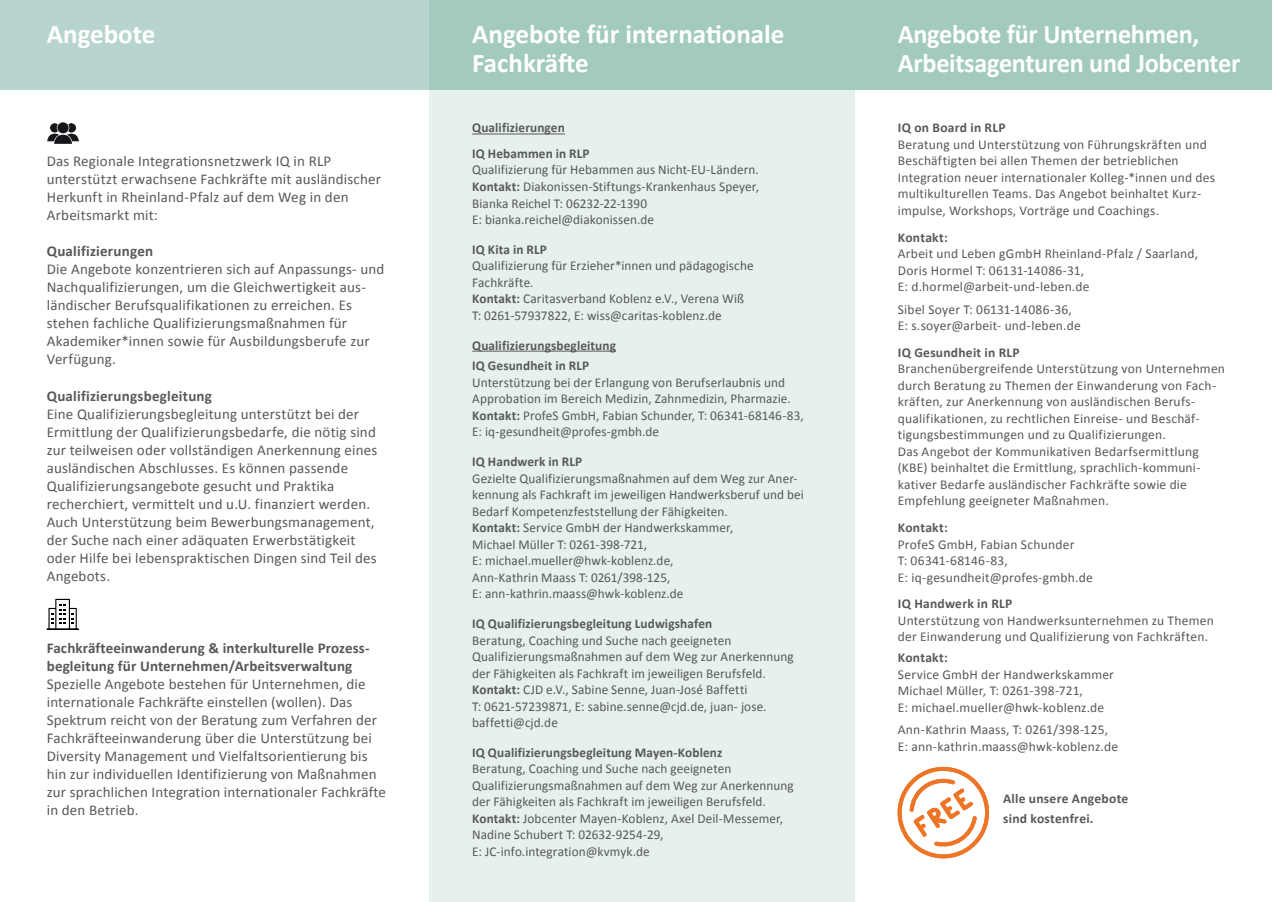
<style>
.page{position:relative;width:1272px;height:902px;background:#fff}
.page>*{position:absolute;margin:0;border:0;box-sizing:border-box;transform-origin:0 0}
.t1{font:700 27px/28.5px "Calibri";letter-spacing:-.01em;color:#fff}
.t2{font:15px/18px "Calibri";letter-spacing:.01em;color:#57585a}
.t3{font:700 15px/18px "Calibri";letter-spacing:.01em;color:#57585a}
.t4{font:13.5px/16.5px "Calibri";letter-spacing:.01em;color:#57585a}
.t5{font:700 13.5px/20.7px "Calibri";letter-spacing:.01em;color:#57585a}
.s1{font-weight:700}
</style>
<div class="page">
<div style="left:429px;top:89px;width:426px;height:812px;background:#e6f0ed"></div>
<div style="left:0;top:0;width:429px;height:89px;background:#b7d5ce"></div>
<div style="left:429px;top:0;width:426px;height:89px;background:#a2cabf"></div>
<div style="left:855px;top:0;width:416px;height:89px;background:#a2cabf"></div>
<svg style="left:47px;top:123px;width:32px;height:21px"></svg>
<div style="left:57px;top:122px;width:12px;height:11px;background:#17151a;border-radius:50%"></div>
<svg style="left:47px;top:598px;width:31px;height:31px"></svg>
<svg style="left:897px;top:766px;width:93px;height:93px"></svg>
<hr style="left:472px;top:133px;width:93px;height:1px;background:#57585a">
<hr style="left:472px;top:350px;width:144px;height:1px;background:#57585a">
<h1 class="t1" style="left:47px;top:19px;width:110px">Angebote</h1>
<p class="t2" style="left:47px;top:152px;width:336px">Das Regionale Integrationsnetzwerk IQ in RLP unterstützt erwachsene Fachkräfte mit ausländischer Herkunft in Rheinland-Pfalz auf dem Weg in den Arbeitsmarkt mit:</p>
<p class="t3" style="left:47px;top:242px;width:108px">Qualifizierungen</p>
<p class="t2" style="left:47px;top:260px;width:339px">Die Angebote konzentrieren sich auf Anpassungs- und Nachqualifizierungen, um die Gleichwertigkeit aus&shy;ländischer Berufsqualifikationen zu erreichen. Es stehen fachliche Qualifizierungsmaßnahmen für Akademiker*innen sowie für Ausbildungsberufe zur Verfügung.</p>
<p class="t3" style="left:47px;top:386px;width:167px">Qualifizierungsbegleitung</p>
<p class="t2" style="left:47px;top:404px;width:332px">Eine Qualifizierungsbegleitung unterstützt bei der Ermittlung der Qualifizierungsbedarfe, die nötig sind zur teilweisen oder vollständigen Anerkennung eines ausländischen Abschlusses. Es können passende Qualifizierungsangebote gesucht und Praktika recherchiert, vermittelt und u.U. finanziert werden.<br>Auch Unterstützung beim Bewerbungsmanagement, der Suche nach einer adäquaten Erwerbstätigkeit oder Hilfe bei lebenspraktischen Dingen sind Teil des Angebots.</p>
<p class="t3" style="left:47px;top:638px;width:324px">Fachkräfteeinwanderung &amp; interkulturelle Prozess&shy;begleitung für Unternehmen/Arbeitsverwaltung</p>
<p class="t2" style="left:47px;top:674px;width:341px">Spezielle Angebote bestehen für Unternehmen, die internationale Fachkräfte einstellen (wollen). Das Spektrum reicht von der Beratung zum Verfahren der Fachkräfteeinwanderung über die Unterstützung bei Diversity Management und Vielfaltsorientierung bis hin zur individuellen Identifizierung von Maßnahmen zur sprachlichen Integration internationaler Fachkräfte in den Betrieb.</p>
<h1 class="t1" style="left:472px;top:19px;width:314px">Angebote für internationale<br>Fachkräfte</h1>
<p class="t5" style="left:472px;top:115px;width:119px;line-height:25.5px">Qualifizierungen<br>IQ Hebammen in RLP</p>
<p class="t4" style="left:472px;top:161px;width:288px">Qualifizierung für Hebammen aus Nicht-EU-Ländern.<br><span class="s1">Kontakt:</span> Diakonissen-Stiftungs-Krankenhaus Speyer, Bianka Reichel T: 06232-22-1390<br>E: bianka.reichel@diakonissen.de</p>
<p class="t5" style="left:472px;top:238px;width:76px">IQ Kita in RLP</p>
<p class="t4" style="left:472px;top:257px;width:283px">Qualifizierung für Erzieher*innen und pädagogische Fachkräfte.<br><span class="s1">Kontakt:</span> Caritasverband Koblenz e.V., Verena Wiß T: 0261-57937822, E: wiss@caritas-koblenz.de</p>
<p class="t5" style="left:472px;top:334px;width:145px">Qualifizierungsbegleitung<br>IQ Gesundheit in RLP</p>
<p class="t4" style="left:472px;top:374px;width:333px">Unterstützung bei der Erlangung von Berufserlaubnis und Approbation im Bereich Medizin, Zahnmedizin, Pharmazie.<br><span class="s1">Kontakt:</span> ProfeS GmbH, Fabian Schunder, T: 06341-68146-83, E: iq-gesundheit@profes-gmbh.de</p>
<p class="t5" style="left:472px;top:451px;width:111px">IQ Handwerk in RLP</p>
<p class="t4" style="left:472px;top:469px;width:333px">Gezielte Qualifizierungsmaßnahmen auf dem Weg zur Aner&shy;kennung als Fachkraft im jeweiligen Handwerksberuf und bei Bedarf Kompetenzfeststellung der Fähigkeiten.<br><span class="s1">Kontakt:</span> Service GmbH der Handwerkskammer,<br>Michael Müller T: 0261-398-721,<br>E: michael.mueller@hwk-koblenz.de,<br>Ann-Kathrin Maass T: 0261/398-125,<br>E: ann-kathrin.maass@hwk-koblenz.de</p>
<p class="t5" style="left:472px;top:612px;width:242px">IQ Qualifizierungsbegleitung Ludwigshafen</p>
<p class="t4" style="left:472px;top:631px;width:323px">Beratung, Coaching und Suche nach geeigneten Qualifizierungsmaßnahmen auf dem Weg zur Anerkennung der Fähigkeiten als Fachkraft im jeweiligen Berufsfeld.<br><span class="s1">Kontakt:</span> CJD e.V., Sabine Senne, Juan-José Baffetti<br>T: 0621-57239871, E: sabine.senne@cjd.de, juan- jose. baffetti@cjd.de</p>
<p class="t5" style="left:472px;top:741px;width:251px">IQ Qualifizierungsbegleitung Mayen-Koblenz</p>
<p class="t4" style="left:472px;top:760px;width:323px">Beratung, Coaching und Suche nach geeigneten Qualifizierungsmaßnahmen auf dem Weg zur Anerkennung der Fähigkeiten als Fachkraft im jeweiligen Berufsfeld.<br><span class="s1">Kontakt:</span> Jobcenter Mayen-Koblenz, Axel Deil-Messemer, Nadine Schubert T: 02632-9254-29,<br>E: JC-info.integration@kvmyk.de</p>
<h1 class="t1" style="left:897px;top:19px;width:344px">Angebote für Unternehmen,<br>Arbeitsagenturen und Jobcenter</h1>
<p class="t5" style="left:897px;top:117px;width:109px">IQ on Board in RLP</p>
<p class="t4" style="left:897px;top:136px;width:319px">Beratung und Unterstützung von Führungskräften und Beschäftigten bei allen Themen der betrieblichen Integration neuer internationaler Kolleg-*innen und des multikulturellen Teams. Das Angebot beinhaltet Kurz&shy;impulse, Workshops, Vorträge und Coachings.</p>
<p class="t5" style="left:897px;top:226px;width:51px">Kontakt:</p>
<p class="t4" style="left:897px;top:245px;width:302px">Arbeit und Leben gGmbH Rheinland-Pfalz / Saarland,<br>Doris Hormel T: 06131-14086-31,<br>E: d.hormel@arbeit-und-leben.de</p>
<p class="t4" style="left:897px;top:300px;width:184px">Sibel Soyer T: 06131-14086-36,<br>E: s.soyer@arbeit- und-leben.de</p>
<p class="t5" style="left:897px;top:341px;width:123px">IQ Gesundheit in RLP</p>
<p class="t4" style="left:897px;top:360px;width:328px">Branchenübergreifende Unterstützung von Unternehmen durch Beratung zu Themen der Einwanderung von Fach&shy;kräften, zur Anerkennung von ausländischen Berufs&shy;qualifikationen, zu rechtlichen Einreise- und Beschäf&shy;tigungsbestimmungen und zu Qualifizierungen.<br>Das Angebot der Kommunikativen Bedarfsermittlung (KBE) beinhaltet die Ermittlung, sprachlich-kommuni&shy;kativer Bedarfe ausländischer Fachkräfte sowie die Empfehlung geeigneter Maßnahmen.</p>
<p class="t5" style="left:897px;top:517px;width:51px">Kontakt:</p>
<p class="t4" style="left:897px;top:535px;width:196px">ProfeS GmbH, Fabian Schunder<br>T: 06341-68146-83,<br>E: iq-gesundheit@profes-gmbh.de</p>
<p class="t5" style="left:897px;top:593px;width:116px">IQ Handwerk in RLP</p>
<p class="t4" style="left:897px;top:611px;width:317px">Unterstützung von Handwerksunternehmen zu Themen der Einwanderung und Qualifizierung von Fachkräften.</p>
<p class="t5" style="left:897px;top:647px;width:51px">Kontakt:</p>
<p class="t4" style="left:897px;top:665px;width:218px">Service GmbH der Handwerkskammer<br>Michael Müller, T: 0261-398-721,<br>E: michael.mueller@hwk-koblenz.de</p>
<p class="t4" style="left:897px;top:720px;width:222px">Ann-Kathrin Maass, T: 0261/398-125,<br>E: ann-kathrin.maass@hwk-koblenz.de</p>
<p class="t5" style="left:1003px;top:787px;width:127px">Alle unsere Angebote sind kostenfrei.</p>
</div>
